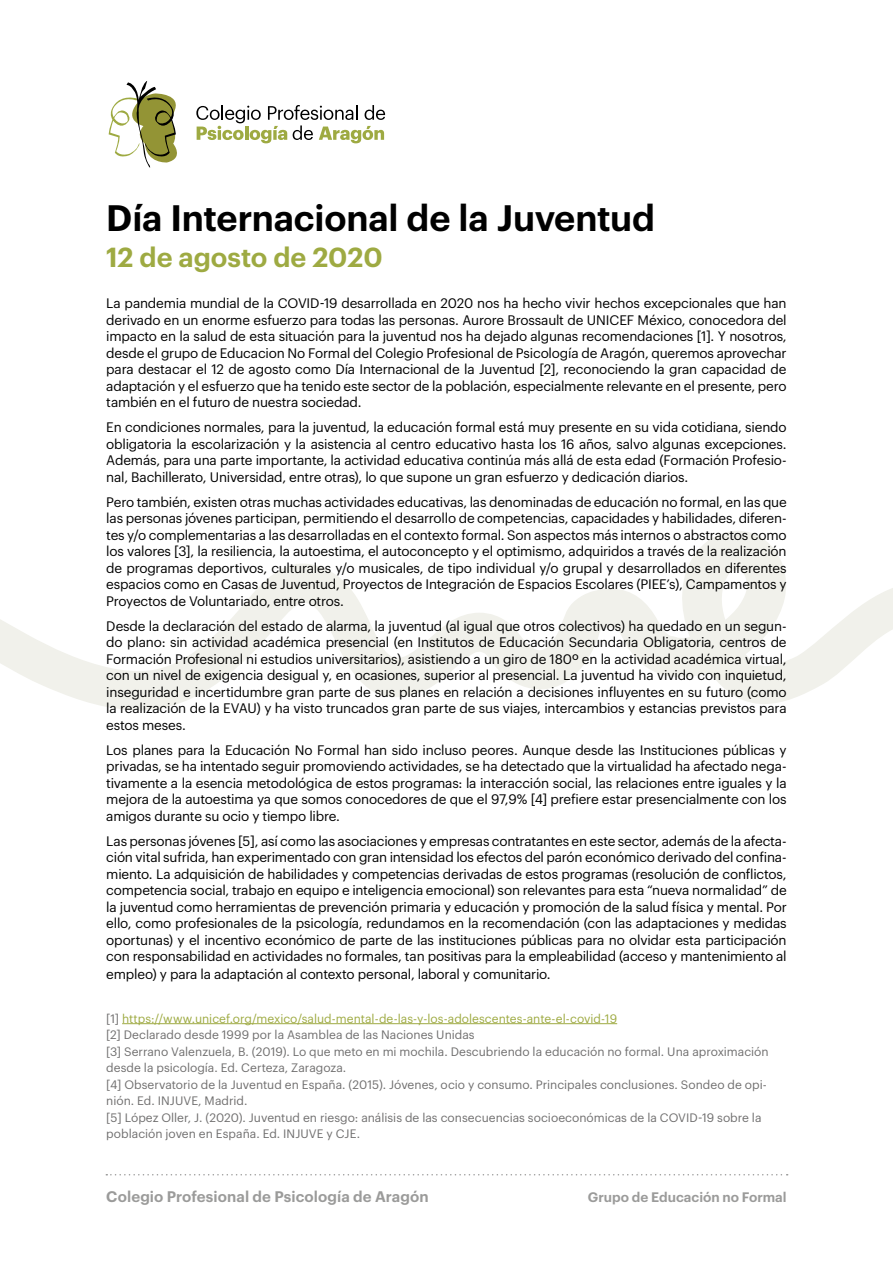
<style>
.page{position:relative;width:893px;height:1263px;background:#fff}
.page>*{position:absolute;margin:0;border:0;box-sizing:border-box;transform-origin:0 0}
.t1{font:600 36px "Graphik";letter-spacing:-.005em;color:#000}
.t2{font:600 27px "Graphik";letter-spacing:-.005em;color:#9eaa42}
.t3{font:600 15px "Graphik";letter-spacing:.005em;color:#9b9b9a}
.t4{font:13.5px/16.5px "Graphik";letter-spacing:-.015em;color:#000;text-align:justify}
.t5{font:600 13.5px "Graphik";color:#9b9b9a}
.t6{font:12px/16.5px "Graphik";color:#706f6f}
.s1{color:#9eaa42}
</style>
<div class="page">
<svg style="left:108px;top:81px;width:69px;height:87px"></svg>
<svg style="left:196px;top:105px;width:189px;height:38px"></svg>
<svg style="left:0;top:531px;width:893px;height:179px"></svg>
<hr style="left:122px;top:1023px;width:495px;height:1px;background:#9eaa42">
<svg style="left:106px;top:1174px;width:682px;height:1px"></svg>
<h1 class="t1" style="left:106px;top:191px;width:550px">Día Internacional de la Juventud</h1>
<h2 class="t2" style="left:106px;top:236px;width:278px">12 de agosto de 2020</h2>
<p class="t4" style="left:106px;top:294px;width:682px">La pandemia mundial de la COVID-19 desarrollada en 2020 nos ha hecho vivir hechos excepcionales que han derivado en un enorme esfuerzo para todas las personas. Aurore Brossault de UNICEF México, conocedora del impacto en la salud de esta situación para la juventud nos ha dejado algunas recomendaciones [1]. Y nosotros, desde el grupo de Educacion No Formal del Colegio Profesional de Psicología de Aragón, queremos aprovechar para destacar el 12 de agosto como Día Internacional de la Juventud [2], reconociendo la gran capacidad de adaptación y el esfuerzo que ha tenido este sector de la población, especialmente relevante en el presente, pero también en el futuro de nuestra sociedad.</p>
<p class="t4" style="left:106px;top:418px;width:682px">En condiciones normales, para la juventud, la educación formal está muy presente en su vida cotidiana, siendo obligatoria la escolarización y la asistencia al centro educativo hasta los 16 años, salvo algunas excepciones.<br>Además, para una parte importante, la actividad educativa continúa más allá de esta edad (Formación Profesio&shy;nal, Bachillerato, Universidad, entre otras), lo que supone un gran esfuerzo y dedicación diarios.</p>
<p class="t4" style="left:106px;top:493px;width:682px">Pero también, existen otras muchas actividades educativas, las denominadas de educación no formal, en las que las personas jóvenes participan, permitiendo el desarrollo de competencias, capacidades y habilidades, diferen&shy;tes y/o complementarias a las desarrolladas en el contexto formal. Son aspectos más internos o abstractos como los valores [3], la resiliencia, la autoestima, el autoconcepto y el optimismo, adquiridos a través de la realización de programas deportivos, culturales y/o musicales, de tipo individual y/o grupal y desarrollados en diferentes espacios como en Casas de Juventud, Proyectos de Integración de Espacios Escolares (PIEE’s), Campamentos y Proyectos de Voluntariado, entre otros.</p>
<p class="t4" style="left:106px;top:617px;width:682px">Desde la declaración del estado de alarma, la juventud (al igual que otros colectivos) ha quedado en un segun&shy;do plano: sin actividad académica presencial (en Institutos de Educación Secundaria Obligatoria, centros de Formación Profesional ni estudios universitarios), asistiendo a un giro de 180º en la actividad académica virtual, con un nivel de exigencia desigual y, en ocasiones, superior al presencial. La juventud ha vivido con inquietud, inseguridad e incertidumbre gran parte de sus planes en relación a decisiones influyentes en su futuro (como la realización de la EVAU) y ha visto truncados gran parte de sus viajes, intercambios y estancias previstos para estos meses.</p>
<p class="t4" style="left:106px;top:741px;width:682px">Los planes para la Educación No Formal han sido incluso peores. Aunque desde las Instituciones públicas y privadas, se ha intentado seguir promoviendo actividades, se ha detectado que la virtualidad ha afectado nega&shy;tivamente a la esencia metodológica de estos programas: la interacción social, las relaciones entre iguales y la mejora de la autoestima ya que somos conocedores de que el 97,9% [4] prefiere estar presencialmente con los amigos durante su ocio y tiempo libre.</p>
<p class="t4" style="left:106px;top:832px;width:682px">Las personas jóvenes [5], así como las asociaciones y empresas contratantes en este sector, además de la afecta&shy;ción vital sufrida, han experimentado con gran intensidad los efectos del parón económico derivado del confina&shy;miento. La adquisición de habilidades y competencias derivadas de estos programas (resolución de conflictos, competencia social, trabajo en equipo e inteligencia emocional) son relevantes para esta “nueva normalidad” de la juventud como herramientas de prevención primaria y educación y promoción de la salud física y mental. Por ello, como profesionales de la psicología, redundamos en la recomendación (con las adaptaciones y medidas oportunas) y el incentivo económico de parte de las instituciones públicas para no olvidar esta participación con responsabilidad en actividades no formales, tan positivas para la empleabilidad (acceso y mantenimiento al</p>
<p class="t4" style="left:106px;top:965px;width:446px">empleo) y para la adaptación al contexto personal, laboral y comunitario.</p>
<p class="t6" style="left:106px;top:1009px;width:664px">[1] <span class="s1">https://www.unicef.org/mexico/salud-mental-de-las-y-los-adolescentes-ante-el-covid-19<br></span>[2] Declarado desde 1999 por la Asamblea de las Naciones Unidas<br>[3] Serrano Valenzuela, B. (2019). Lo que meto en mi mochila. Descubriendo la educación no formal. Una aproximación desde la psicología. Ed. Certeza, Zaragoza.<br>[4] Observatorio de la Juventud en España. (2015). Jóvenes, ocio y consumo. Principales conclusiones. Sondeo de opi&shy;nión. Ed. INJUVE, Madrid.<br>[5] López Oller, J. (2020). Juventud en riesgo: análisis de las consecuencias socioeconómicas de la COVID-19 sobre la población joven en España. Ed. INJUVE y CJE.</p>
<p class="t3" style="left:106px;top:1185px;width:324px">Colegio Profesional de Psicología de Aragón</p>
<p class="t5" style="left:588px;top:1187px;width:200px">Grupo de Educación no Formal</p>
</div>
